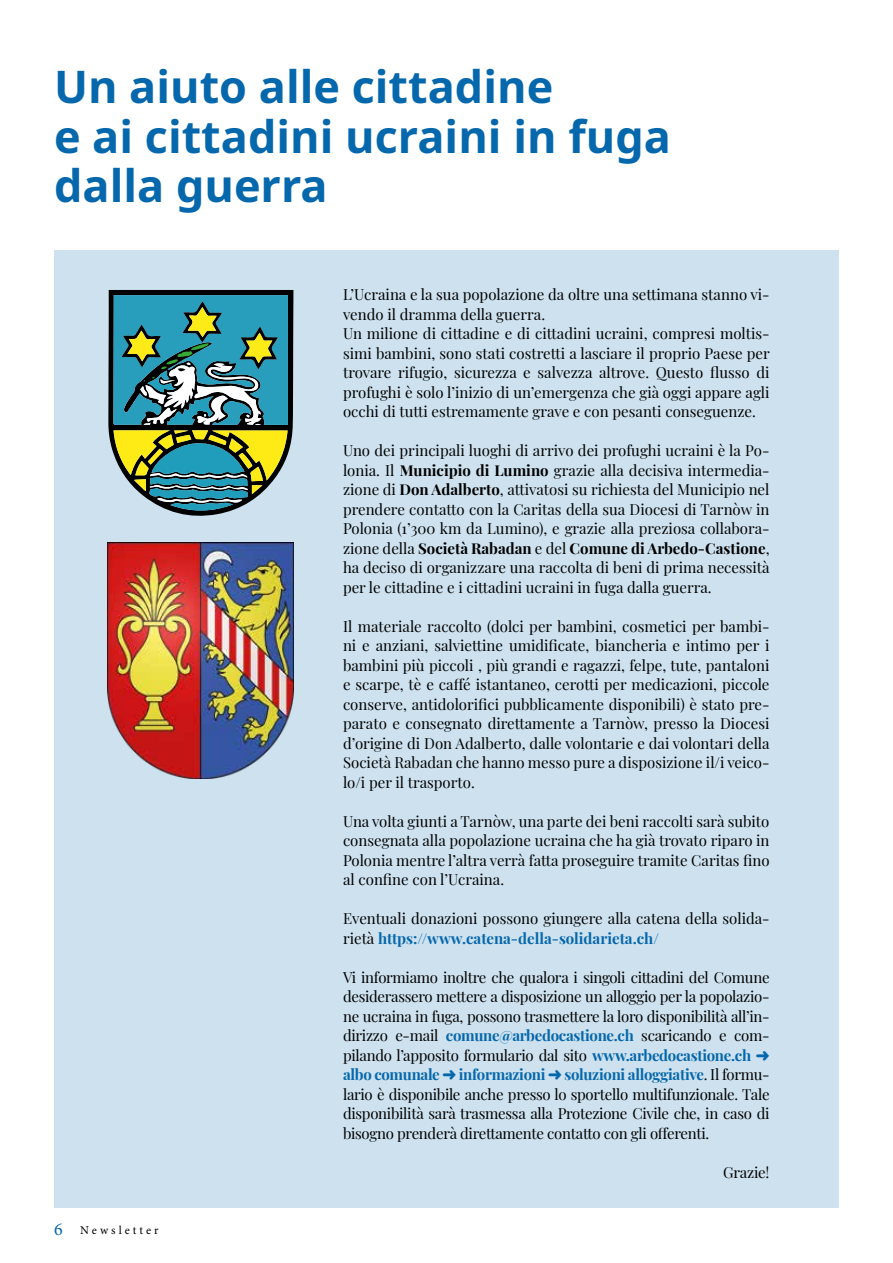
<style>
.page{position:relative;width:893px;height:1263px;background:#fff}
.page>*{position:absolute;margin:0;border:0;box-sizing:border-box;transform-origin:0 0}
.t1{font:700 45px/49.5px "Noto Sans";color:#0567ac}
.t2{font:15px/19.5px "Playfair Display";color:#000;text-align:justify}
.t3{font:12px "Minion Pro";letter-spacing:.25em;color:#000}
.s1{font-size:18px;color:#0567ac}
.s2{font-weight:700}
.s3{font-weight:700;color:#0567ac}
.s4{color:#0567ac}
</style>
<div class="page">
<div style="left:54px;top:250px;width:785px;height:957px;background:#cde1ee"></div>
<svg style="left:108px;top:290px;width:185px;height:226px"></svg>
<img style="left:108px;top:543px;width:186px;height:235px">
<h1 class="t1" style="left:54px;top:63px;width:618px">Un aiuto alle cittadine<br>e ai cittadini ucraini in fuga dalla guerra</h1>
<p class="t3" style="left:54px;top:1222px;width:106px"><span class="s1">6</span> Newsletter</p>
<p class="t2" style="left:343px;top:283px;width:428px;text-align:left">L’Ucraina e la sua popolazione da oltre una settimana stanno vi&shy;vendo il dramma della guerra.<br>Un milione di cittadine e di cittadini ucraini, compresi moltis&shy;simi bambini, sono stati costretti a lasciare il proprio Paese per trovare rifugio, sicurezza e salvezza altrove. Questo flusso di profughi è solo l’inizio di un’emergenza che già oggi appare agli occhi di tutti estremamente grave e con pesanti conseguenze.</p>
<p class="t2" style="left:343px;top:439px;width:428px">Uno dei principali luoghi di arrivo dei profughi ucraini è la Po&shy;lonia. Il <span class="s2">Municipio di Lumino</span> grazie alla decisiva intermedia&shy;zione di <span class="s2">Don Adalberto</span>, attivatosi su richiesta del Municipio nel prendere contatto con la Caritas della sua Diocesi di Tarnòw in Polonia (1’300 km da Lumino), e grazie alla preziosa collabora&shy;zione della <span class="s2">Società Rabadan</span> e del <span class="s2">Comune di Arbedo-Castione</span>, ha deciso di organizzare una raccolta di beni di prima necessità per le cittadine e i cittadini ucraini in fuga dalla guerra.</p>
<p class="t2" style="left:343px;top:615px;width:428px">Il materiale raccolto (dolci per bambini, cosmetici per bambi&shy;ni e anziani, salviettine umidificate, biancheria e intimo per i bambini più piccoli , più grandi e ragazzi, felpe, tute, pantaloni e scarpe, tè e caffé istantaneo, cerotti per medicazioni, piccole conserve, antidolorifici pubblicamente disponibili) è stato pre&shy;parato e consegnato direttamente a Tarnòw, presso la Diocesi d’origine di Don Adalberto, dalle volontarie e dai volontari della Società Rabadan che hanno messo pure a disposizione il/i veico&shy;lo/i per il trasporto.</p>
<p class="t2" style="left:343px;top:810px;width:428px">Una volta giunti a Tarnòw, una parte dei beni raccolti sarà subito consegnata alla popolazione ucraina che ha già trovato riparo in Polonia mentre l’altra verrà fatta proseguire tramite Caritas fino al confine con l’Ucraina.</p>
<p class="t2" style="left:343px;top:907px;width:428px">Eventuali donazioni possono giungere alla catena della solida&shy;rietà <span class="s3">https://www.catena-della-solidarieta.ch/</span></p>
<p class="t2" style="left:343px;top:966px;width:428px">Vi informiamo inoltre che qualora i singoli cittadini del Comune desiderassero mettere a disposizione un alloggio per la popolazio&shy;ne ucraina in fuga, possono trasmettere la loro disponibilità all’in&shy;dirizzo e-mail <span class="s3">comune@arbedocastione.ch</span> scaricando e com&shy;pilando l’apposito formulario dal sito <span class="s3">www.arbedocastione.ch</span> <span class="s4">➜ </span><span class="s3">albo comunale</span> <span class="s4">➜</span> <span class="s3">informazioni</span> <span class="s4">➜</span> <span class="s3">soluzioni alloggiative</span>. Il formu&shy;lario è disponibile anche presso lo sportello multifunzionale. Tale disponibilità sarà trasmessa alla Protezione Civile che, in caso di bisogno prenderà direttamente contatto con gli offerenti.</p>
<p class="t2" style="left:723px;top:1161px;width:48px">Grazie!</p>
</div>
